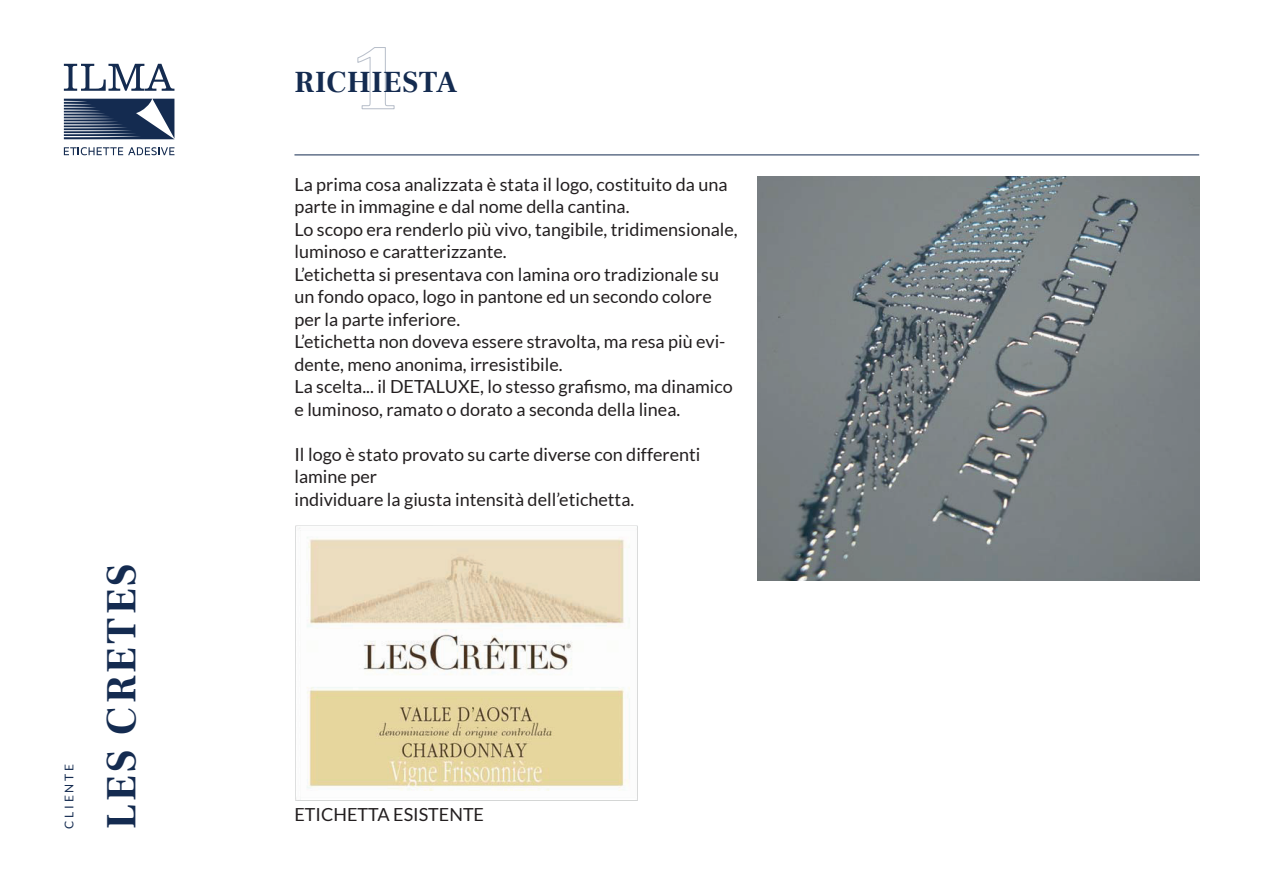
<style>
.page{position:relative;width:1263px;height:893px;background:#fff}
.page>*{position:absolute;margin:0;border:0;box-sizing:border-box;transform-origin:0 0}
.t1{font:700 42px "Frank Ruhl Libre";letter-spacing:.075em;color:#142b50}
.t2{font:700 30px "Frank Ruhl Libre";letter-spacing:.025em;color:#142b50}
.t3{font:18px/22.5px "Lato";color:#231f20}
.t4{font:12px "Lato";letter-spacing:.245em;color:#142b50}
</style>
<div class="page">
<svg style="left:64px;top:64px;width:110px;height:27px"></svg>
<svg style="left:64px;top:99px;width:110px;height:40px;background:#465875"></svg>
<svg style="left:64px;top:147px;width:110px;height:8px"></svg>
<svg style="left:357px;top:47px;width:38px;height:63px"></svg>
<hr style="left:294px;top:155px;width:905px;height:1px;background:#142b50">
<img style="left:758px;top:176px;width:441px;height:405px">
<img style="left:296px;top:526px;width:341px;height:275px">
<p class="t4" style="left:62px;top:829px;width:67px;rotate:-90deg">CLIENTE</p>
<h1 class="t1" style="left:96px;top:829px;width:267px;rotate:-90deg">LES CRETES</h1>
<h2 class="t2" style="left:294px;top:64px;width:165px">RICHIESTA</h2>
<p class="t3" style="left:294px;top:173px;width:445px">La prima cosa analizzata è stata il logo, costituito da una parte in immagine e dal nome della cantina.<br>Lo scopo era renderlo più vivo, tangibile, tridimensionale, luminoso e caratterizzante.<br>L’etichetta si presentava con lamina oro tradizionale su un fondo opaco, logo in pantone ed un secondo colore per la parte inferiore.<br>L’etichetta non doveva essere stravolta, ma resa più evi&shy;dente, meno anonima, irresistibile.<br>La scelta... il DETALUXE, lo stesso grafismo, ma dinamico e luminoso, ramato o dorato a seconda della linea.</p>
<p class="t3" style="left:294px;top:443px;width:408px">Il logo è stato provato su carte diverse con differenti lamine per<br>individuare la giusta intensità dell’etichetta.</p>
<p class="t3" style="left:294px;top:803px;width:191px">ETICHETTA ESISTENTE</p>
</div>
